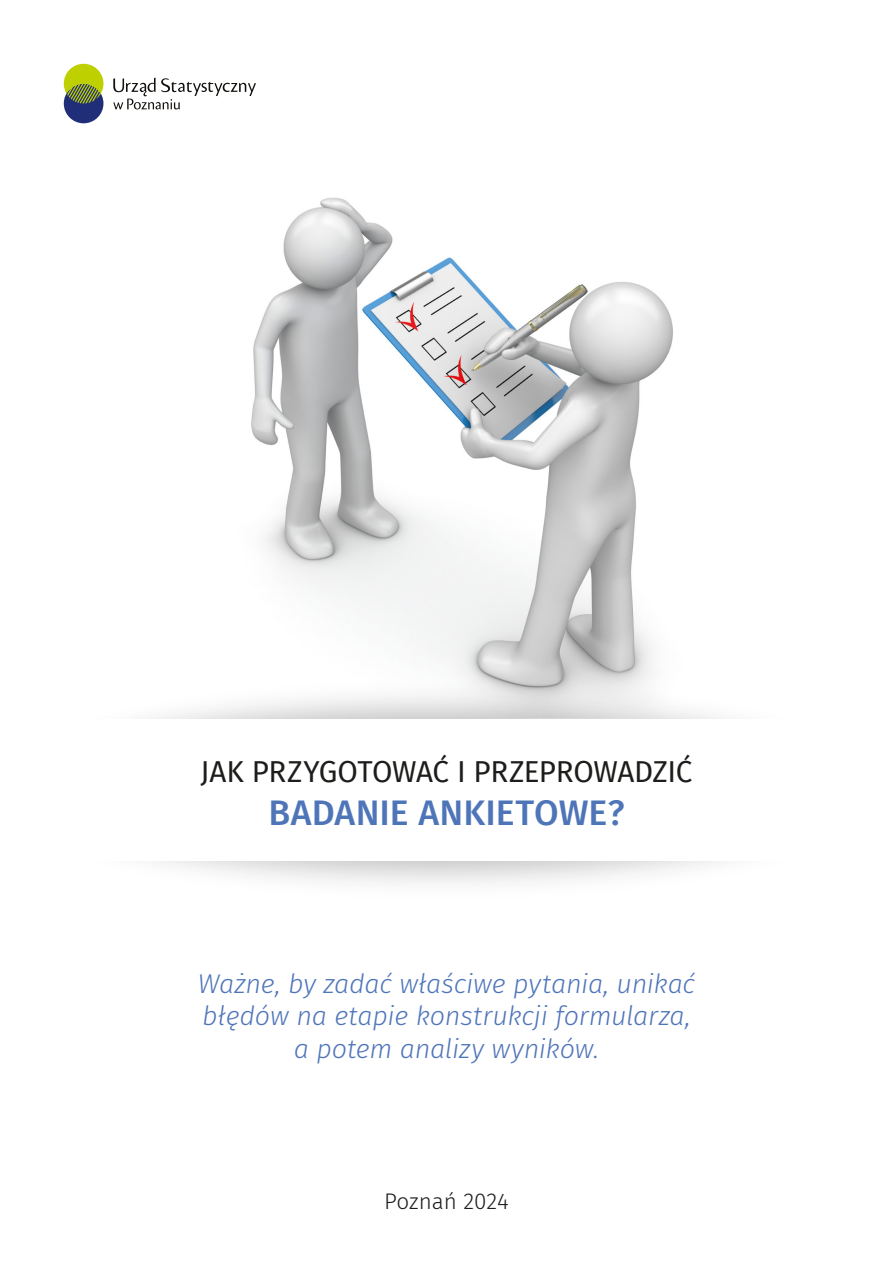
<style>
.page{position:relative;width:893px;height:1263px;background:#fff}
.page>*{position:absolute;margin:0;border:0;box-sizing:border-box;transform-origin:0 0}
.t1{font:500 35.55px "Fira Sans";color:#4f75b9}
.t2{font:29.55px "Fira Sans";letter-spacing:-.015em;color:#1d1d1b}
.t3{font:italic 300 27px/32.4px "Fira Sans";letter-spacing:-.01em;color:#4f75b9;text-align:center}
.t4{font:300 22.5px "Fira Sans";color:#1d1d1b}
</style>
<div class="page">
<img style="left:251px;top:197px;width:422px;height:460px">
<svg style="left:113px;top:78px;width:143px;height:31px"></svg>
<div style="left:64px;top:84px;width:39px;height:39px;background:#202e79;border-radius:50%"></div>
<svg style="left:64px;top:64px;width:39px;height:39px"></svg>
<img style="left:155px;top:657px;width:567px;height:226px">
<div style="left:0;top:719px;width:893px;height:142px;background:#fff"></div>
<h1 class="t2" style="left:200px;top:749px;width:493px">JAK PRZYGOTOWAĆ I PRZEPROWADZIĆ</h1>
<h1 class="t1" style="left:268px;top:784px;width:358px">BADANIE ANKIETOWE?</h1>
<p class="t3" style="left:198px;top:967px;width:499px">Ważne, by zadać właściwe pytania, unikać błędów na etapie konstrukcji formularza, a potem analizy wyników.</p>
<p class="t4" style="left:384px;top:1185px;width:126px">Poznań 2024</p>
</div>
